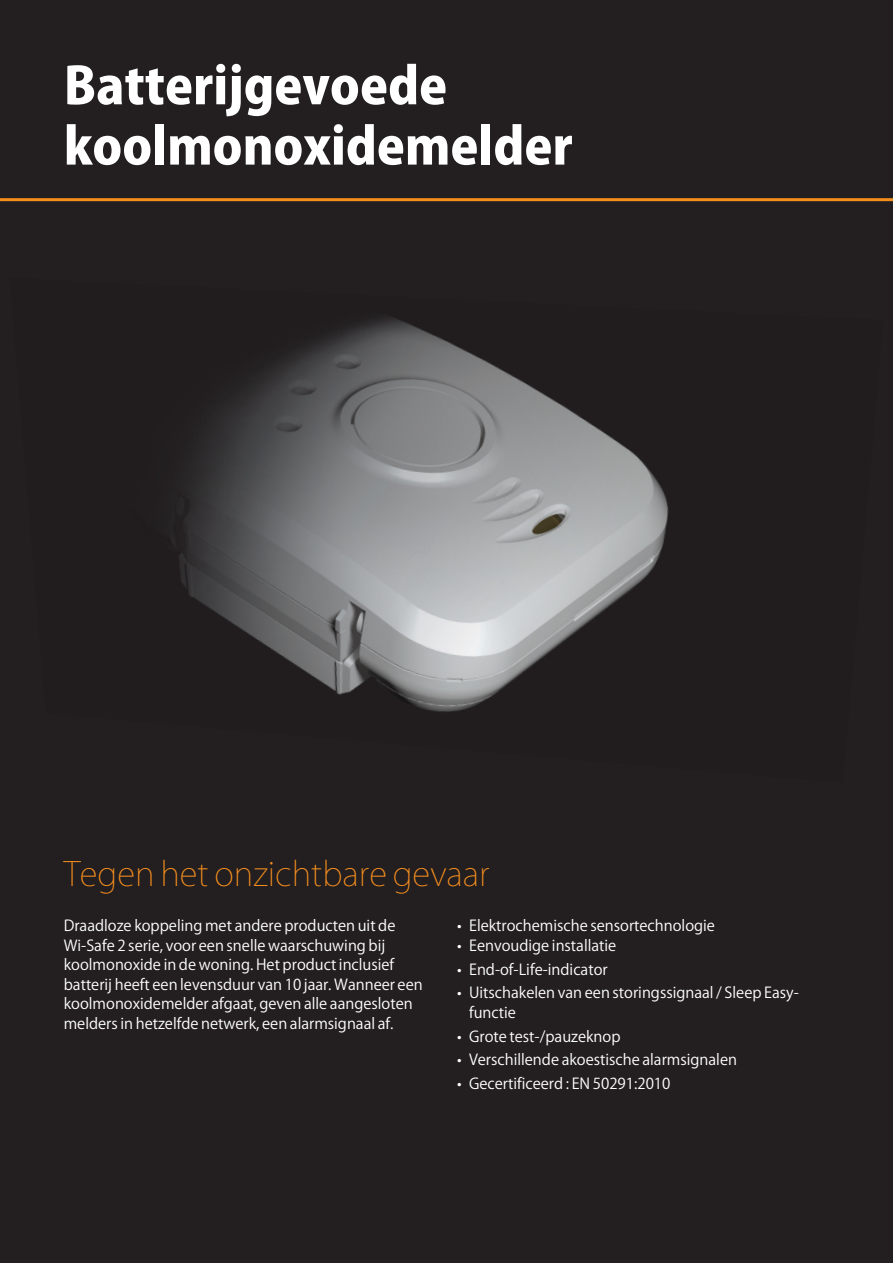
<style>
.page{position:relative;width:893px;height:1263px;background:#231f20}
.page>*{position:absolute;margin:0;border:0;box-sizing:border-box;transform-origin:0 0}
.t1{font:800 50.25px/60.3px "Koz Go Pro";color:#fff}
.t2{font:200 33px "Koz Go Pro";color:#f68e1e}
.t3{font:15px/19.5px "Koz Go Pro";color:#fff}
</style>
<div class="page">
<hr style="left:0;top:198px;width:893px;height:3px;background:#f68e1e">
<img style="left:179px;top:318px;width:490px;height:394px">
<p class="t1" style="left:64px;top:59px;width:510px">Batterijgevoede koolmonoxidemelder</p>
<p class="t2" style="left:64px;top:852px;width:427px">Tegen het onzichtbare gevaar</p>
<p class="t3" style="left:64px;top:916px;width:360px">Draadloze koppeling met andere producten uit de Wi-Safe 2 serie, voor een snelle waarschuwing bij koolmonoxide in de woning. Het product inclusief batterij heeft een levensduur van 10 jaar. Wanneer een koolmonoxidemelder afgaat, geven alle aangesloten melders in hetzelfde netwerk, een alarmsignaal af.</p>
<p class="t3" style="left:457px;top:916px;width:259px">• Elektrochemische sensortechnologie</p>
<p class="t3" style="left:457px;top:936px;width:161px">• Eenvoudige installatie</p>
<p class="t3" style="left:457px;top:960px;width:152px">• End-of-Life-indicator</p>
<p class="t3" style="left:469px;top:983px;width:331px;text-indent:-12px">• Uitschakelen van een storingssignaal / Sleep Easy&shy;functie</p>
<p class="t3" style="left:457px;top:1027px;width:165px">• Grote test-/pauzeknop</p>
<p class="t3" style="left:457px;top:1050px;width:281px">• Verschillende akoestische alarmsignalen</p>
<p class="t3" style="left:457px;top:1074px;width:215px">• Gecertificeerd : EN 50291:2010</p>
</div>
